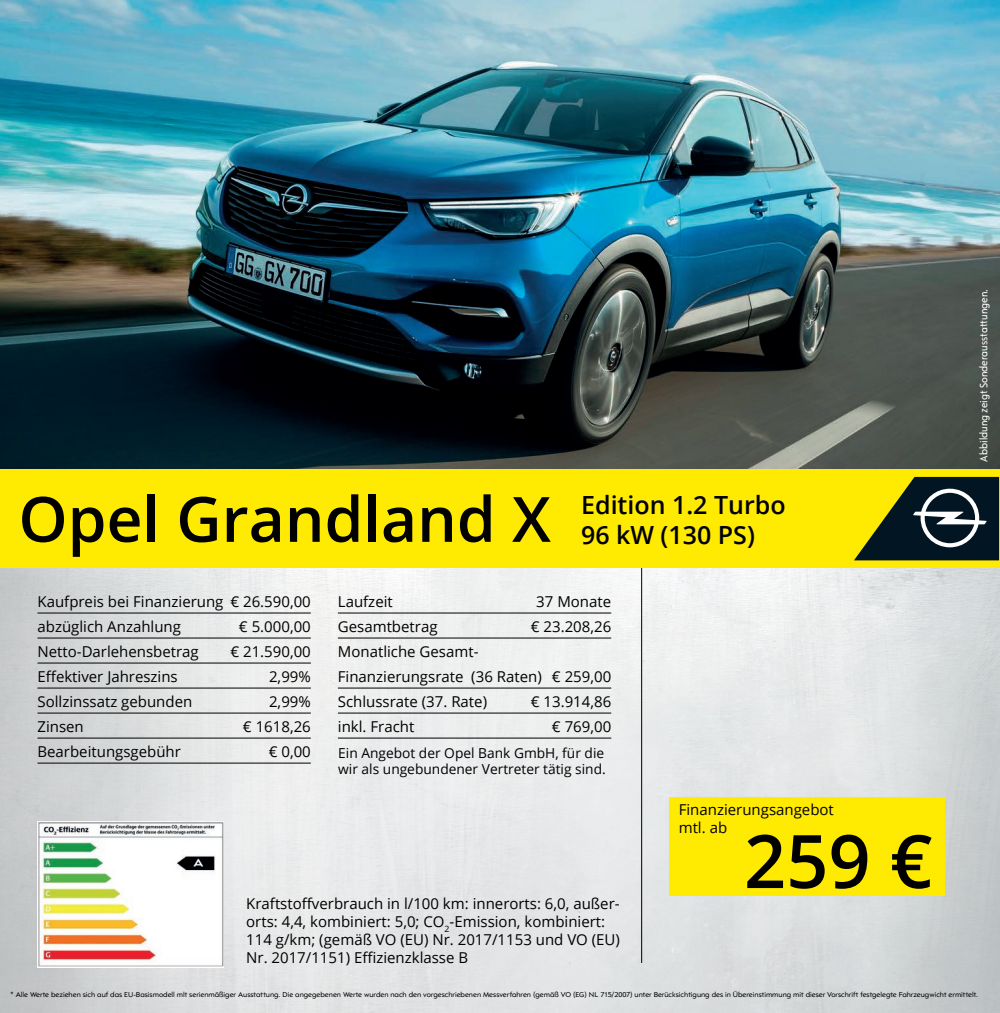
<style>
.page{position:relative;width:1000px;height:1013px;background:#fff}
.page>*{position:absolute;margin:0;border:0;box-sizing:border-box;transform-origin:0 0}
.t1{font:600 73.88px "Open Sans";color:#000001}
.t2{font:600 62.5px "Open Sans";color:#000001}
.t3{font:600 25px/30px "Open Sans";color:#000001}
.t4{font:15px/18px "Open Sans";color:#000001}
.t5{font:13.75px/16.5px "Open Sans";color:#000001}
.t6{font:condensed 11.25px "Opel Sans";color:#fff}
.t7{font:7.38px "Opel Sans";color:#000001}
</style>
<div class="page">
<img style="left:0;top:568px;width:1000px;height:444px">
<img style="left:0;top:0;width:1000px;height:469px">
<hr style="left:641px;top:565px;width:1px;height:397px;background:#000001">
<hr style="left:38px;top:613px;width:273px;height:1px;background:#000001">
<hr style="left:38px;top:638px;width:273px;height:1px;background:#000001">
<hr style="left:38px;top:663px;width:273px;height:1px;background:#000001">
<hr style="left:38px;top:688px;width:273px;height:1px;background:#000001">
<hr style="left:38px;top:713px;width:273px;height:1px;background:#000001">
<hr style="left:38px;top:738px;width:273px;height:1px;background:#000001">
<hr style="left:38px;top:763px;width:273px;height:1px;background:#000001">
<hr style="left:338px;top:613px;width:273px;height:1px;background:#000001">
<hr style="left:338px;top:638px;width:273px;height:1px;background:#000001">
<hr style="left:338px;top:688px;width:273px;height:1px;background:#000001">
<hr style="left:338px;top:713px;width:273px;height:1px;background:#000001">
<hr style="left:338px;top:738px;width:273px;height:1px;background:#000001">
<div style="left:0;top:469px;width:1000px;height:99px;background:#ffea01"></div>
<svg style="left:854px;top:477px;width:145px;height:83px"></svg>
<div style="left:669px;top:797px;width:276px;height:99px;background:#ffea01"></div>
<img style="left:38px;top:821px;width:186px;height:146px">
<h2 class="t2" style="left:18px;top:476px;width:534px">Opel Grandland X</h2>
<h3 class="t3" style="left:581px;top:489px;width:206px">Edition 1.2 Turbo<br>96 kW (130 PS)</h3>
<p class="t4" style="left:38px;top:588px;width:275px;line-height:25px">Kaufpreis bei Finanzierung € 26.590,00 abzüglich Anzahlung</p>
<p class="t4" style="left:239px;top:617px;width:73px">€ 5.000,00</p>
<p class="t4" style="left:38px;top:642px;width:163px">Netto-Darlehensbetrag</p>
<p class="t4" style="left:230px;top:642px;width:82px">€ 21.590,00</p>
<p class="t4" style="left:38px;top:667px;width:142px">Effektiver Jahreszins</p>
<p class="t4" style="left:269px;top:667px;width:43px">2,99%</p>
<p class="t4" style="left:38px;top:692px;width:156px">Sollzinssatz gebunden</p>
<p class="t4" style="left:269px;top:692px;width:43px">2,99%</p>
<p class="t4" style="left:38px;top:717px;width:48px">Zinsen</p>
<p class="t4" style="left:243px;top:717px;width:69px">€ 1618,26</p>
<p class="t4" style="left:38px;top:742px;width:145px">Bearbeitungsgebühr</p>
<p class="t4" style="left:269px;top:742px;width:44px">€ 0,00</p>
<p class="t4" style="left:338px;top:592px;width:56px">Laufzeit</p>
<p class="t4" style="left:536px;top:592px;width:76px">37 Monate</p>
<p class="t4" style="left:338px;top:617px;width:101px">Gesamtbetrag</p>
<p class="t4" style="left:531px;top:617px;width:82px">€ 23.208,26</p>
<p class="t4" style="left:338px;top:638px;width:275px;line-height:25px">Monatliche Gesamt-<br>Finanzierungsrate (36 Raten) € 259,00<br>Schlussrate (37. Rate)</p>
<p class="t4" style="left:531px;top:692px;width:82px">€ 13.914,86</p>
<p class="t4" style="left:338px;top:717px;width:78px">inkl. Fracht</p>
<p class="t4" style="left:552px;top:717px;width:61px">€ 769,00</p>
<p class="t5" style="left:338px;top:744px;width:269px">Ein Angebot der Opel Bank GmbH, für die wir als ungebundener Vertreter tätig sind.</p>
<p class="t4" style="left:679px;top:800px;width:157px">Finanzierungsangebot mtl. ab</p>
<h1 class="t1" style="left:744px;top:810px;width:190px">259 €</h1>
<p class="t6" style="left:977px;top:461px;width:174px;rotate:-90deg">Abbildung zeigt Sonderausstattungen.</p>
<p class="t4" style="left:246px;top:894px;width:375px">Kraftstoffverbrauch in l/100 km: innerorts: 6,0, außer&shy;orts: 4,4, kombiniert: 5,0; CO<sub>2</sub>-Emission, kombiniert:<br>114 g/km; (gemäß VO (EU) Nr. 2017/1153 und VO (EU)<br>Nr. 2017/1151) Effizienzklasse B</p>
<p class="t7" style="left:10px;top:990px;width:970px">* Alle Werte beziehen sich auf das EU-Basismodell mlt serienmäßiger Ausstattung. Die angegebenen Werte wurden nach den vorgeschriebenen Messverfahren (gemäß VO (EG) NL 715/2007) unter Berücksichtigung des in Übereinstimmung mit dieser Vorschrift festgelegte Fahrzeugwicht ermittelt.</p>
</div>
